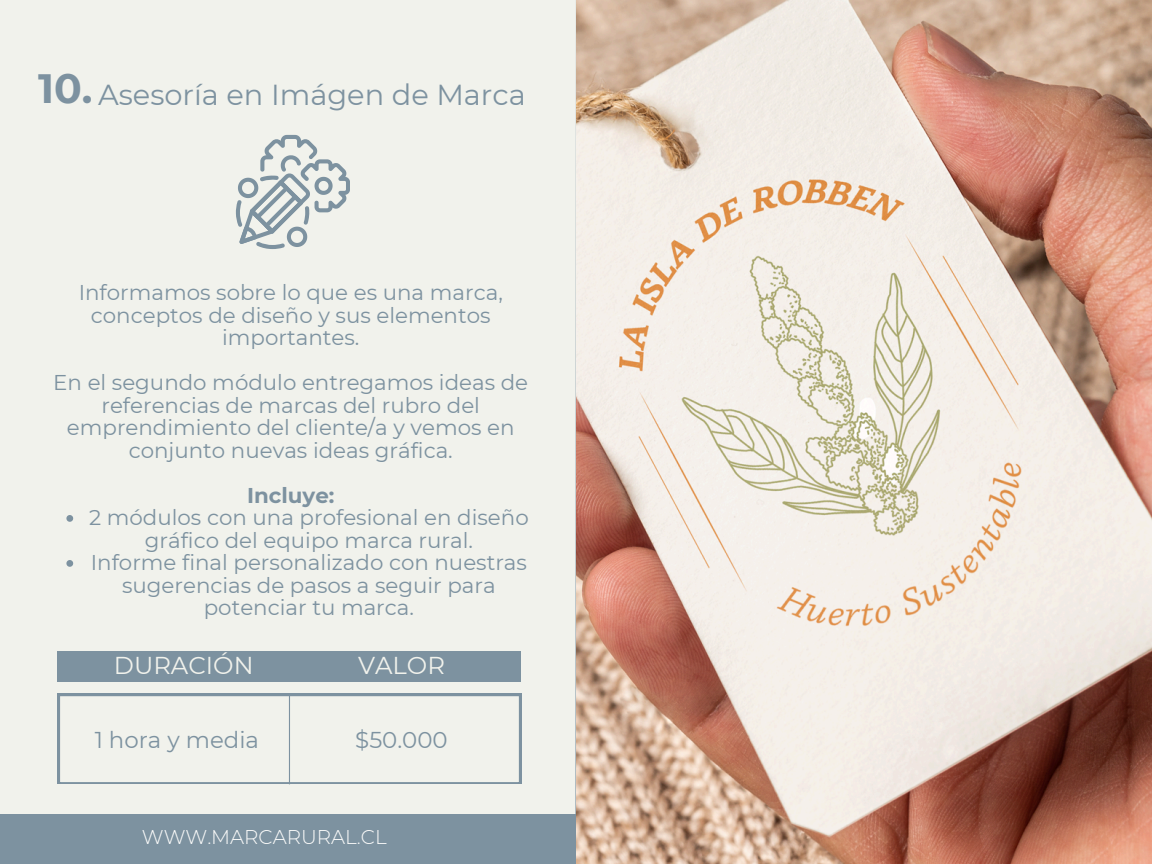
<style>
.page{position:relative;width:1152px;height:864px;background:#f1f2ec}
.page>*{position:absolute;margin:0;border:0;box-sizing:border-box;transform-origin:0 0}
.t1{font:700 40.95px "Montserrat";color:#7d92a0}
.t2{font:28.95px "Montserrat";color:#7d92a0}
.t3{font:24.45px "Montserrat";color:#f1f2ec}
.t4{font:22.95px "Montserrat";color:#7d92a0}
.t5{font:21.3px/22.5px "Montserrat";color:#7d92a0;text-align:center}
.t6{font:700 21.3px "Montserrat";color:#7d92a0}
.t7{font:300 19.95px "Montserrat";color:#fbfbfa}
</style>
<div class="page">
<div style="left:0;top:814px;width:1152px;height:50px;background:#7d92a0"></div>
<svg style="left:575px;top:25px;width:1px;height:789px"></svg>
<div style="left:58px;top:651px;width:463px;height:30px;background:#7d92a0"></div>
<svg style="left:58px;top:694px;width:463px;height:90px"></svg>
<hr style="left:289px;top:694px;width:1px;height:90px;background:#7d92a0">
<img style="left:576px;top:0;width:576px;height:864px">
<svg style="left:236px;top:135px;width:114px;height:114px"></svg>
<svg style="left:66px;top:515px;width:7px;height:7px"></svg>
<svg style="left:66px;top:560px;width:7px;height:7px"></svg>
<p class="t1" style="left:38px;top:63px;width:56px">10.</p>
<p class="t2" style="left:98px;top:77px;width:429px">Asesoría en Imágen de Marca</p>
<p class="t5" style="left:79px;top:281px;width:426px">Informamos sobre lo que es una marca, conceptos de diseño y sus elementos importantes.</p>
<p class="t5" style="left:53px;top:371px;width:476px">En el segundo módulo entregamos ideas de referencias de marcas del rubro del emprendimiento del cliente/a y vemos en conjunto nuevas ideas gráfica.</p>
<p class="t6" style="left:247px;top:482px;width:89px">Incluye:</p>
<h6 class="t5" style="left:89px;top:506px;width:441px">2 módulos con una profesional en diseño gráfico del equipo marca rural.</h6>
<p class="t5" style="left:91px;top:551px;width:438px">Informe final personalizado con nuestras sugerencias de pasos a seguir para potenciar tu marca.</p>
<p class="t3" style="left:114px;top:651px;width:141px">DURACIÓN</p>
<p class="t3" style="left:358px;top:651px;width:88px">VALOR</p>
<p class="t4" style="left:95px;top:726px;width:166px">1 hora y media</p>
<p class="t4" style="left:355px;top:726px;width:94px">$50.000</p>
<p class="t7" style="left:142px;top:825px;width:246px">WWW.MARCARURAL.CL</p>
</div>
